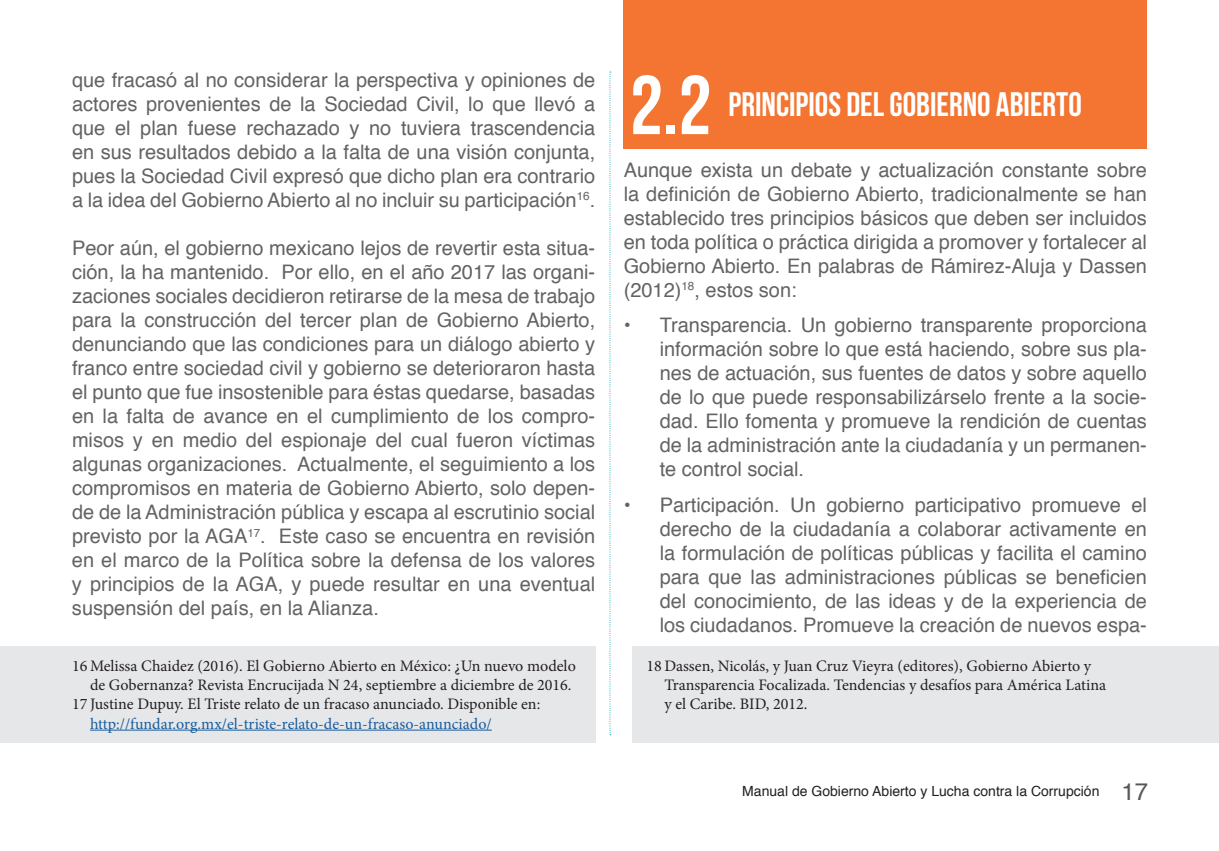
<style>
.page{position:relative;width:1219px;height:851px;background:#fff}
.page>*{position:absolute;margin:0;border:0;box-sizing:border-box;transform-origin:0 0}
.t1{font:83.4px "Bebas Neue";color:#fff}
.t2{font:34px "Bebas Neue";color:#fff}
.t3{font:20px/24px "Helvetica";color:#636366;text-align:justify}
.t4{font:16px/19.2px "Minion Pro";color:#231f20}
.t5{font:16px "Minion Pro";color:#175d9e}
.t6{font:14px "Helvetica";color:#231f20}
.s1{font-size:24px;color:#57585a}
</style>
<div class="page">
<svg style="left:609px;top:71px;width:2px;height:664px"></svg>
<div style="left:0;top:646px;width:595px;height:97px;background:#e6e7e9"></div>
<div style="left:632px;top:646px;width:587px;height:97px;background:#e6e7e9"></div>
<hr style="left:90px;top:729px;width:402px;height:1px;background:#175d9e">
<div style="left:624px;top:0;width:523px;height:149px;background:#f37531"></div>
<p class="t3" style="left:72px;top:69px;width:525px">que fracasó al no considerar la perspectiva y opiniones de actores provenientes de la Sociedad Civil, lo que llevó a que el plan fuese rechazado y no tuviera trascendencia en sus resultados debido a la falta de una visión conjunta, pues la Sociedad Civil expresó que dicho plan era contrario a la idea del Gobierno Abierto al no incluir su participación<sup>16</sup>.</p>
<p class="t3" style="left:72px;top:237px;width:525px">Peor aún, el gobierno mexicano lejos de revertir esta situa&shy;ción, la ha mantenido. Por ello, en el año 2017 las organi&shy;zaciones sociales decidieron retirarse de la mesa de trabajo para la construcción del tercer plan de Gobierno Abierto, denunciando que las condiciones para un diálogo abierto y franco entre sociedad civil y gobierno se deterioraron hasta el punto que fue insostenible para éstas quedarse, basadas en la falta de avance en el cumplimiento de los compro&shy;misos y en medio del espionaje del cual fueron víctimas algunas organizaciones. Actualmente, el seguimiento a los compromisos en materia de Gobierno Abierto, solo depen&shy;de de la Administración pública y escapa al escrutinio social previsto por la AGA<sup>17</sup>. Este caso se encuentra en revisión en el marco de la Política sobre la defensa de los valores y principios de la AGA, y puede resultar en una eventual suspensión del país, en la Alianza.</p>
<p class="t4" style="left:72px;top:656px;width:505px">16 Melissa Chaidez (2016). El Gobierno Abierto en México: ¿Un nuevo modelo</p>
<p class="t4" style="left:90px;top:675px;width:483px">de Gobernanza? Revista Encrucijada N 24, septiembre a diciembre de 2016.</p>
<p class="t4" style="left:72px;top:694px;width:470px">17 Justine Dupuy. El Triste relato de un fracaso anunciado. Disponible en:</p>
<p class="t5" style="left:90px;top:712px;width:403px">http://fundar.org.mx/el-triste-relato-de-un-fracaso-anunciado/</p>
<h1 class="t1" style="left:630px;top:59px;width:83px">2.2</h1>
<h2 class="t2" style="left:729px;top:86px;width:355px">PRINCIPIOS DEL GOBIERNO ABIERTO</h2>
<p class="t3" style="left:624px;top:158px;width:525px">Aunque exista un debate y actualización constante sobre la definición de Gobierno Abierto, tradicionalmente se han establecido tres principios básicos que deben ser incluidos en toda política o práctica dirigida a promover y fortalecer al Gobierno Abierto. En palabras de Rámirez-Aluja y Dassen (2012)<sup>18</sup>, estos son:</p>
<p class="t3" style="left:660px;top:314px;width:489px;text-indent:-36px">• Transparencia. Un gobierno transparente proporciona información sobre lo que está haciendo, sobre sus pla&shy;nes de actuación, sus fuentes de datos y sobre aquello de lo que puede responsabilizárselo frente a la socie&shy;dad. Ello fomenta y promueve la rendición de cuentas de la administración ante la ciudadanía y un permanen&shy;te control social.</p>
<p class="t3" style="left:660px;top:493px;width:489px;text-indent:-36px">• Participación. Un gobierno participativo promueve el derecho de la ciudadanía a colaborar activamente en la formulación de políticas públicas y facilita el camino para que las administraciones públicas se beneficien del conocimiento, de las ideas y de la experiencia de los ciudadanos. Promueve la creación de nuevos espa-</p>
<p class="t4" style="left:664px;top:656px;width:443px;text-indent:-18px">18 Dassen, Nicolás, y Juan Cruz Vieyra (editores), Gobierno Abierto y<br>Transparencia Focalizada. Tendencias y desafíos para América Latina y el Caribe. BID, 2012.</p>
<p class="t6" style="left:742px;top:780px;width:407px">Manual de Gobierno Abierto y Lucha contra la Corrupción <span class="s1">17</span></p>
</div>
